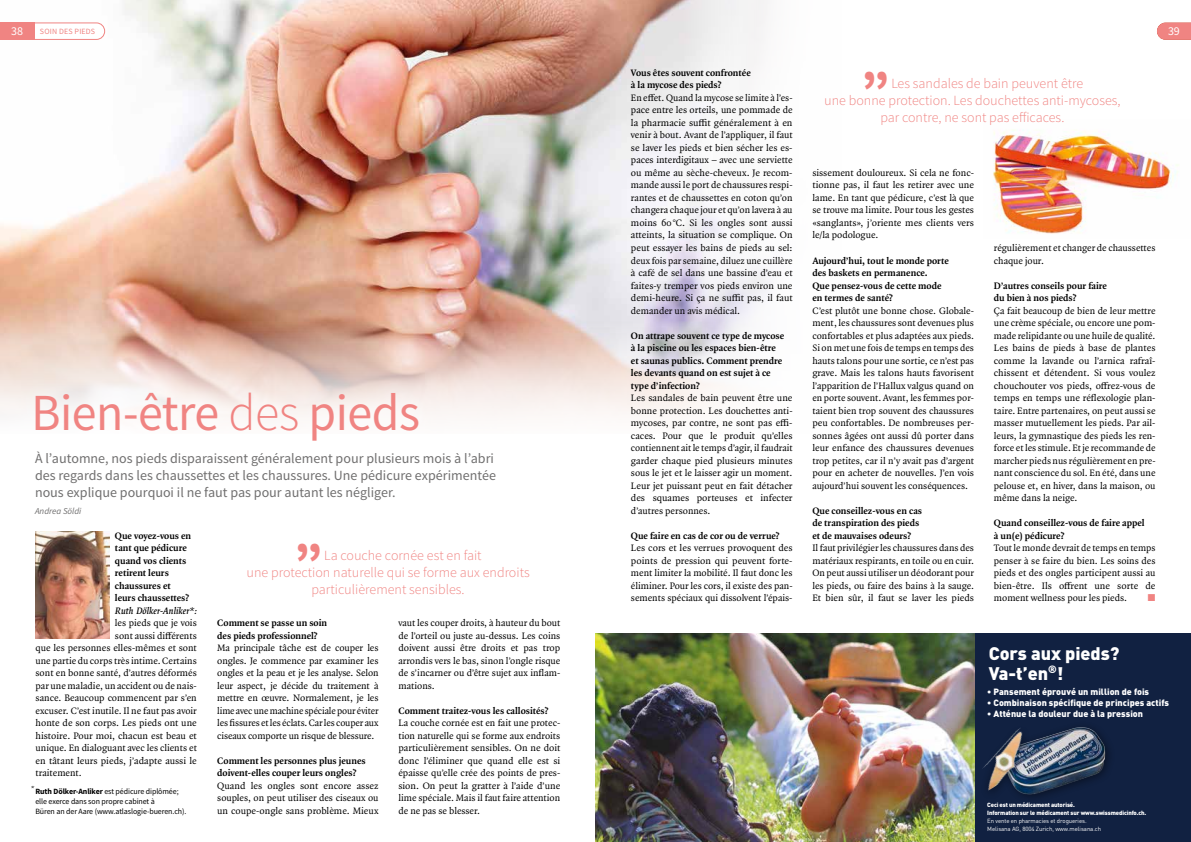
<style>
.page{position:relative;width:1191px;height:842px;background:#fff}
.page>*{position:absolute;margin:0;border:0;box-sizing:border-box;transform-origin:0 0}
.t1{font:52px "Source Sans Pro";letter-spacing:-.01em;color:#f08482;scale:.96 1}
.t2{font:900 48px "Source Sans Pro";color:#f08482}
.t3{font:900 18px/20px "DIN";color:#fff}
.t4{font:300 14px "Source Sans Pro";color:#f08482}
.t5{font:14px/17px "Source Sans Pro";color:#706f6f}
.t6{font:12px "Source Sans Pro";color:#fff}
.t7{font:10px/12.5px "Quadraat OT";color:#000;text-align:justify}
.t8{font:700 10px/12.5px "Quadraat OT";color:#000}
.t9{font:italic 600 10px "Quadraat OT";color:#000}
.t10{font:10px "Zapf Dingbats ITC";color:#f08482}
.t11{font:900 9px "DIN";color:#fff}
.t12{font:italic 9px "Source Sans Pro";color:#706f6f}
.t13{font:8px/10px "Source Sans Pro";letter-spacing:-.01em;color:#000}
.t14{font:8px "Source Sans Pro";letter-spacing:.02em;color:#f08482}
.t15{font:900 6px/8px "DIN";letter-spacing:-.02em;color:#fff}
.t16{font:6px/8px "DIN";letter-spacing:-.015em;color:#fff}
.s1{font-weight:300}
.s2{font-weight:700}
</style>
<div class="page">
<img style="left:993px;top:130px;width:186px;height:104px">
<img style="left:0;top:0;width:681px;height:320px">
<svg style="left:0;top:320px;width:746px;height:95px"></svg>
<svg style="left:0;top:22px;width:105px;height:18px"></svg>
<div style="left:0;top:23px;width:34px;height:17px;background:#f08482"></div>
<svg style="left:17px;top:376px;width:419px;height:41px"></svg>
<svg style="left:1157px;top:23px;width:34px;height:17px"></svg>
<img style="left:36px;top:532px;width:73px;height:106px">
<img style="left:595px;top:633px;width:380px;height:209px">
<div style="left:975px;top:633px;width:216px;height:209px;background:#112141"></div>
<img style="left:1051px;top:727px;width:54px;height:66px">
<img style="left:967px;top:721px;width:84px;height:78px">
<p class="t6" style="left:11px;top:23px;width:13px">38</p>
<p class="t14" style="left:40px;top:27px;width:57px">SOIN DES PIEDS</p>
<h1 class="t1" style="left:31px;top:380px;width:406px">Bien-être <span class="s1">des</span> pieds</h1>
<h3 class="t5" style="left:35px;top:450px;width:462px">À l’automne, nos pieds disparaissent généralement pour plusieurs mois à l’abri des regards dans les chaussettes et les chaussures. Une pédicure expérimentée nous explique pourquoi il ne faut pas pour autant les négliger.</h3>
<p class="t12" style="left:35px;top:505px;width:48px">Andrea Söldi</p>
<p class="t8" style="left:115px;top:529px;width:78px">Que voyez-vous en tant que pédicure quand vos clients retirent leurs chaussures et leurs chaussettes?</p>
<p class="t9" style="left:115px;top:603px;width:85px">Ruth Dölker-Anliker*:</p>
<p class="t7" style="left:115px;top:616px;width:83px">les pieds que je vois</p>
<p class="t7" style="left:115px;top:629px;width:83px">sont aussi différents</p>
<p class="t7" style="left:36px;top:641px;width:163px">que les personnes elles-mêmes et sont</p>
<p class="t7" style="left:36px;top:654px;width:163px">une partie du corps très intime. Certains</p>
<p class="t7" style="left:36px;top:666px;width:163px">sont en bonne santé, d’autres déformés</p>
<p class="t7" style="left:36px;top:679px;width:163px">par une maladie, un accident ou de nais-</p>
<p class="t7" style="left:36px;top:691px;width:163px">sance. Beaucoup commencent par s’en</p>
<p class="t7" style="left:36px;top:704px;width:163px">excuser. C’est inutile. Il ne faut pas avoir</p>
<p class="t7" style="left:36px;top:716px;width:163px">honte de son corps. Les pieds ont une</p>
<p class="t7" style="left:36px;top:729px;width:163px">histoire. Pour moi, chacun est beau et</p>
<p class="t7" style="left:36px;top:741px;width:163px">unique. En dialoguant avec les clients et</p>
<p class="t7" style="left:36px;top:754px;width:163px">en tâtant leurs pieds, j’adapte aussi le</p>
<p class="t7" style="left:36px;top:766px;width:48px">traitement.</p>
<p class="t13" style="left:35px;top:786px;width:153px;text-indent:-5px"><sup>*</sup> <span class="s2">Ruth Dölker-Anliker</span> est pédicure diplômée; elle exerce dans son propre cabinet à<br>Büren an der Aare (www.atlaslogie-bueren.ch).</p>
<h2 class="t2" style="left:294px;top:530px;width:29px">”</h2>
<h3 class="t4" style="left:324px;top:547px;width:159px">La couche cornée est en fait</h3>
<h3 class="t4" style="left:246px;top:564px;width:285px">une protection naturelle qui se forme aux endroits</h3>
<h3 class="t4" style="left:311px;top:581px;width:154px">particulièrement sensibles.</h3>
<p class="t8" style="left:217px;top:616px;width:111px">Comment se passe un soin des pieds professionnel?</p>
<p class="t7" style="left:217px;top:641px;width:163px">Ma principale tâche est de couper les ongles. Je commence par examiner les ongles et la peau et je les analyse. Selon leur aspect, je décide du traitement à mettre en œuvre. Normalement, je les lime avec une machine spéciale pour éviter les fissures et les éclats. Car les couper aux ciseaux comporte un risque de blessure.</p>
<p class="t8" style="left:217px;top:754px;width:150px">Comment les personnes plus jeunes doivent-elles couper leurs ongles?</p>
<p class="t7" style="left:217px;top:779px;width:163px">Quand les ongles sont encore assez souples, on peut utiliser des ciseaux ou un coupe-ongle sans problème. Mieux</p>
<p class="t7" style="left:398px;top:616px;width:163px">vaut les couper droits, à hauteur du bout de l’orteil ou juste au-dessus. Les coins doivent aussi être droits et pas trop arrondis vers le bas, sinon l’ongle risque de s’incarner ou d’être sujet aux inflam&shy;mations.</p>
<p class="t8" style="left:398px;top:704px;width:151px">Comment traitez-vous les callosités?</p>
<p class="t7" style="left:398px;top:716px;width:163px">La couche cornée est en fait une protec&shy;tion naturelle qui se forme aux endroits particulièrement sensibles. On ne doit donc l’éliminer que quand elle est si épaisse qu’elle crée des points de pres&shy;sion. On peut la gratter à l’aide d’une lime spéciale. Mais il faut faire attention de ne pas se blesser.</p>
<p class="t8" style="left:631px;top:66px;width:121px">Vous êtes souvent confrontée à la mycose des pieds?</p>
<p class="t7" style="left:631px;top:91px;width:163px">En effet. Quand la mycose se limite à l’es&shy;pace entre les orteils, une pommade de la pharmacie suffit généralement à en venir à bout. Avant de l’appliquer, il faut se laver les pieds et bien sécher les es&shy;paces interdigitaux – avec une serviette ou même au sèche-cheveux. Je recom&shy;mande aussi le port de chaussures respi&shy;rantes et de chaussettes en coton qu’on changera chaque jour et qu’on lavera à au moins 60°C. Si les ongles sont aussi atteints, la situation se complique. On peut essayer les bains de pieds au sel: deux fois par semaine, diluez une cuillère à café de sel dans une bassine d’eau et faites-y tremper vos pieds environ une demi-heure. Si ça ne suffit pas, il faut demander un avis médical.</p>
<p class="t8" style="left:631px;top:329px;width:155px">On attrape souvent ce type de mycose à la piscine ou les espaces bien-être et saunas publics. Comment prendre les devants quand on est sujet à ce type d’infection?</p>
<p class="t7" style="left:631px;top:391px;width:163px">Les sandales de bain peuvent être une bonne protection. Les douchettes anti&shy;mycoses, par contre, ne sont pas effi&shy;caces. Pour que le produit qu’elles contiennent ait le temps d’agir, il faudrait garder chaque pied plusieurs minutes sous le jet et le laisser agir un moment.<br>Leur jet puissant peut en fait détacher des squames porteuses et infecter d’autres personnes.</p>
<p class="t8" style="left:631px;top:529px;width:150px">Que faire en cas de cor ou de verrue?</p>
<p class="t7" style="left:631px;top:541px;width:163px">Les cors et les verrues provoquent des points de pression qui peuvent forte&shy;ment limiter la mobilité. Il faut donc les éliminer. Pour les cors, il existe des pan&shy;sements spéciaux qui dissolvent l’épais-</p>
<h2 class="t2" style="left:861px;top:57px;width:29px">”</h2>
<h3 class="t4" style="left:891px;top:75px;width:193px">Les sandales de bain peuvent être</h3>
<h3 class="t4" style="left:824px;top:92px;width:298px">une bonne protection. Les douchettes anti-mycoses,</h3>
<h3 class="t4" style="left:880px;top:109px;width:185px">par contre, ne sont pas efficaces.</h3>
<p class="t6" style="left:1168px;top:23px;width:13px">39</p>
<p class="t7" style="left:812px;top:166px;width:163px">sissement douloureux. Si cela ne fonc&shy;tionne pas, il faut les retirer avec une lame. En tant que pédicure, c’est là que se trouve ma limite. Pour tous les gestes «sanglants», j’oriente mes clients vers le/la podologue.</p>
<p class="t8" style="left:812px;top:254px;width:138px">Aujourd’hui, tout le monde porte des baskets en permanence.<br>Que pensez-vous de cette mode en termes de santé?</p>
<p class="t7" style="left:812px;top:304px;width:163px">C’est plutôt une bonne chose. Globale&shy;ment, les chaussures sont devenues plus confortables et plus adaptées aux pieds.<br>Si on met une fois de temps en temps des hauts talons pour une sortie, ce n’est pas grave. Mais les talons hauts favorisent l’apparition de l’Hallux valgus quand on en porte souvent. Avant, les femmes por&shy;taient bien trop souvent des chaussures peu confortables. De nombreuses per&shy;sonnes âgées ont aussi dû porter dans leur enfance des chaussures devenues trop petites, car il n’y avait pas d’argent pour en acheter de nouvelles. J’en vois aujourd’hui souvent les conséquences.</p>
<p class="t8" style="left:812px;top:504px;width:111px">Que conseillez-vous en cas de transpiration des pieds et de mauvaises odeurs?</p>
<p class="t7" style="left:812px;top:541px;width:163px">Il faut privilégier les chaussures dans des matériaux respirants, en toile ou en cuir.<br>On peut aussi utiliser un déodorant pour les pieds, ou faire des bains à la sauge.<br>Et bien sûr, il faut se laver les pieds</p>
<p class="t7" style="left:994px;top:241px;width:163px">régulièrement et changer de chaussettes chaque jour.</p>
<p class="t8" style="left:994px;top:279px;width:115px">D’autres conseils pour faire du bien à nos pieds?</p>
<p class="t7" style="left:994px;top:304px;width:163px">Ça fait beaucoup de bien de leur mettre une crème spéciale, ou encore une pom&shy;made relipidante ou une huile de qualité.<br>Les bains de pieds à base de plantes comme la lavande ou l’arnica rafraî&shy;chissent et détendent. Si vous voulez chouchouter vos pieds, offrez-vous de temps en temps une réflexologie plan&shy;taire. Entre partenaires, on peut aussi se masser mutuellement les pieds. Par ail&shy;leurs, la gymnastique des pieds les ren&shy;force et les stimule. Et je recommande de marcher pieds nus régulièrement en pre&shy;nant conscience du sol. En été, dans une pelouse et, en hiver, dans la maison, ou même dans la neige.</p>
<p class="t8" style="left:994px;top:516px;width:152px">Quand conseillez-vous de faire appel à un(e) pédicure?</p>
<p class="t7" style="left:994px;top:541px;width:163px">Tout le monde devrait de temps en temps penser à se faire du bien. Les soins des pieds et des ongles participent aussi au bien-être. Ils offrent une sorte de moment wellness pour les pieds.</p>
<p class="t10" style="left:1148px;top:593px;width:9px">■</p>
<h3 class="t3" style="left:988px;top:642px;width:132px">Cors aux pieds?<br>Va-t’en<sup>®</sup>!</h3>
<p class="t11" style="left:987px;top:686px;width:163px">• Pansement éprouvé un million de fois</p>
<p class="t11" style="left:987px;top:697px;width:183px">• Combinaison spécifique de principes actifs</p>
<p class="t11" style="left:987px;top:708px;width:157px">• Atténue la douleur due à la pression</p>
<p class="t15" style="left:987px;top:801px;width:160px">Ceci est un médicament autorisé.<br>Information sur le médicament sur www.swissmedicinfo.ch.</p>
<p class="t16" style="left:987px;top:817px;width:115px">En vente en pharmacies et drogueries.<br>Melisana AG, 8004 Zurich, www.melisana.ch</p>
</div>
